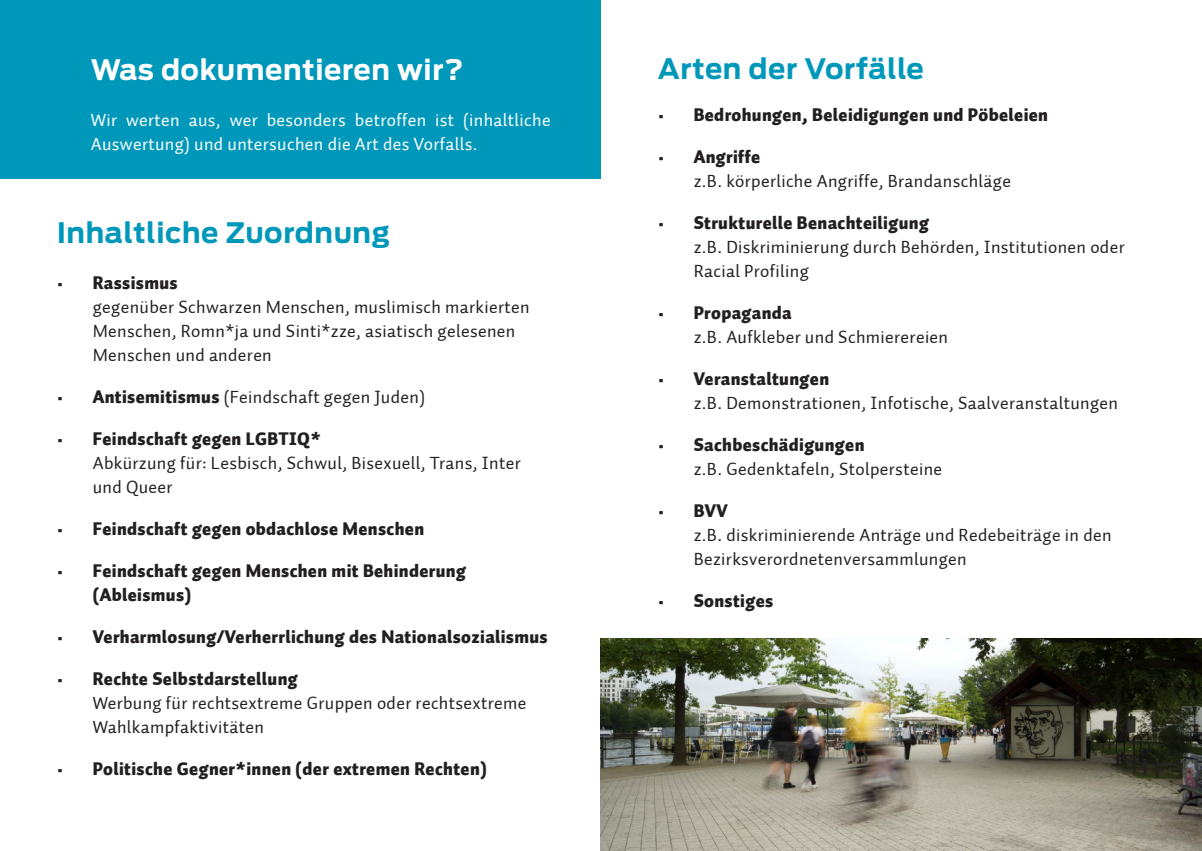
<style>
.page{position:relative;width:1202px;height:851px;background:#fff}
.page>*{position:absolute;margin:0;border:0;box-sizing:border-box;transform-origin:0 0}
.t1{font:700 28px "Antenna";letter-spacing:.02em;color:#0098ba}
.t2{font:700 28px "Antenna";letter-spacing:.02em;color:#fff}
.t3{font:18px/24px "Auto 1";letter-spacing:.02em;color:#231f20}
.t4{font:900 18px/24px "Auto 1";letter-spacing:.02em;color:#231f20}
.t5{font:18px/24px "Auto 1";letter-spacing:.02em;color:#fff}
.s1{font-weight:900}
</style>
<div class="page">
<div style="left:0;top:0;width:601px;height:179px;background:#0098ba"></div>
<img style="left:601px;top:638px;width:601px;height:212px">
<h1 class="t2" style="left:91px;top:53px;width:374px">Was dokumentieren wir?</h1>
<p class="t5" style="left:91px;top:109px;width:461px">Wir werten aus, wer besonders betroffen ist (inhaltliche<br>Auswertung) und untersuchen die Art des Vorfalls.</p>
<h1 class="t1" style="left:57px;top:216px;width:335px">Inhaltliche Zuordnung</h1>
<p class="t4" style="left:57px;top:271px;width:122px">• Rassismus</p>
<p class="t3" style="left:93px;top:295px;width:438px">gegenüber Schwarzen Menschen, muslimisch markierten<br>Menschen, Romn*ja und Sinti*zze, asiatisch gelesenen<br>Menschen und anderen</p>
<p class="t3" style="left:57px;top:385px;width:370px"><span class="s1">• Antisemitismus</span> (Feindschaft gegen Juden)</p>
<p class="t4" style="left:57px;top:427px;width:266px">• Feindschaft gegen LGBTIQ*</p>
<p class="t3" style="left:93px;top:451px;width:430px">Abkürzung für: Lesbisch, Schwul, Bisexuell, Trans, Inter und Queer</p>
<p class="t4" style="left:57px;top:517px;width:369px">• Feindschaft gegen obdachlose Menschen</p>
<p class="t4" style="left:93px;top:559px;width:375px;text-indent:-36px">• Feindschaft gegen Menschen mit Behinderung (Ableismus)</p>
<p class="t4" style="left:57px;top:625px;width:493px">• Verharmlosung/Verherrlichung des Nationalsozialismus</p>
<p class="t4" style="left:57px;top:667px;width:243px">• Rechte Selbstdarstellung</p>
<p class="t3" style="left:93px;top:691px;width:435px">Werbung für rechtsextreme Gruppen oder rechtsextreme<br>Wahlkampfaktivitäten</p>
<p class="t4" style="left:57px;top:757px;width:432px">• Politische Gegner*innen (der extremen Rechten)</p>
<h1 class="t1" style="left:658px;top:52px;width:268px">Arten der Vorfälle</h1>
<p class="t4" style="left:658px;top:103px;width:392px">• Bedrohungen, Beleidigungen und Pöbeleien</p>
<p class="t4" style="left:658px;top:145px;width:104px">• Angriffe</p>
<p class="t3" style="left:694px;top:169px;width:319px">z.B. körperliche Angriffe, Brandanschläge</p>
<p class="t4" style="left:658px;top:211px;width:273px">• Strukturelle Benachteiligung</p>
<p class="t3" style="left:694px;top:235px;width:433px">z.B. Diskriminierung durch Behörden, Institutionen oder<br>Racial Profiling</p>
<p class="t4" style="left:658px;top:301px;width:136px">• Propaganda</p>
<p class="t3" style="left:694px;top:325px;width:256px">z.B. Aufkleber und Schmierereien</p>
<p class="t4" style="left:658px;top:367px;width:173px">• Veranstaltungen</p>
<p class="t3" style="left:694px;top:391px;width:426px">z.B. Demonstrationen, Infotische, Saalveranstaltungen</p>
<p class="t4" style="left:658px;top:433px;width:208px">• Sachbeschädigungen</p>
<p class="t3" style="left:694px;top:457px;width:250px">z.B. Gedenktafeln, Stolpersteine</p>
<p class="t4" style="left:658px;top:499px;width:72px">• BVV</p>
<p class="t3" style="left:694px;top:523px;width:419px">z.B. diskriminierende Anträge und Redebeiträge in den<br>Bezirksverordnetenversammlungen</p>
<p class="t4" style="left:658px;top:589px;width:117px">• Sonstiges</p>
</div>
